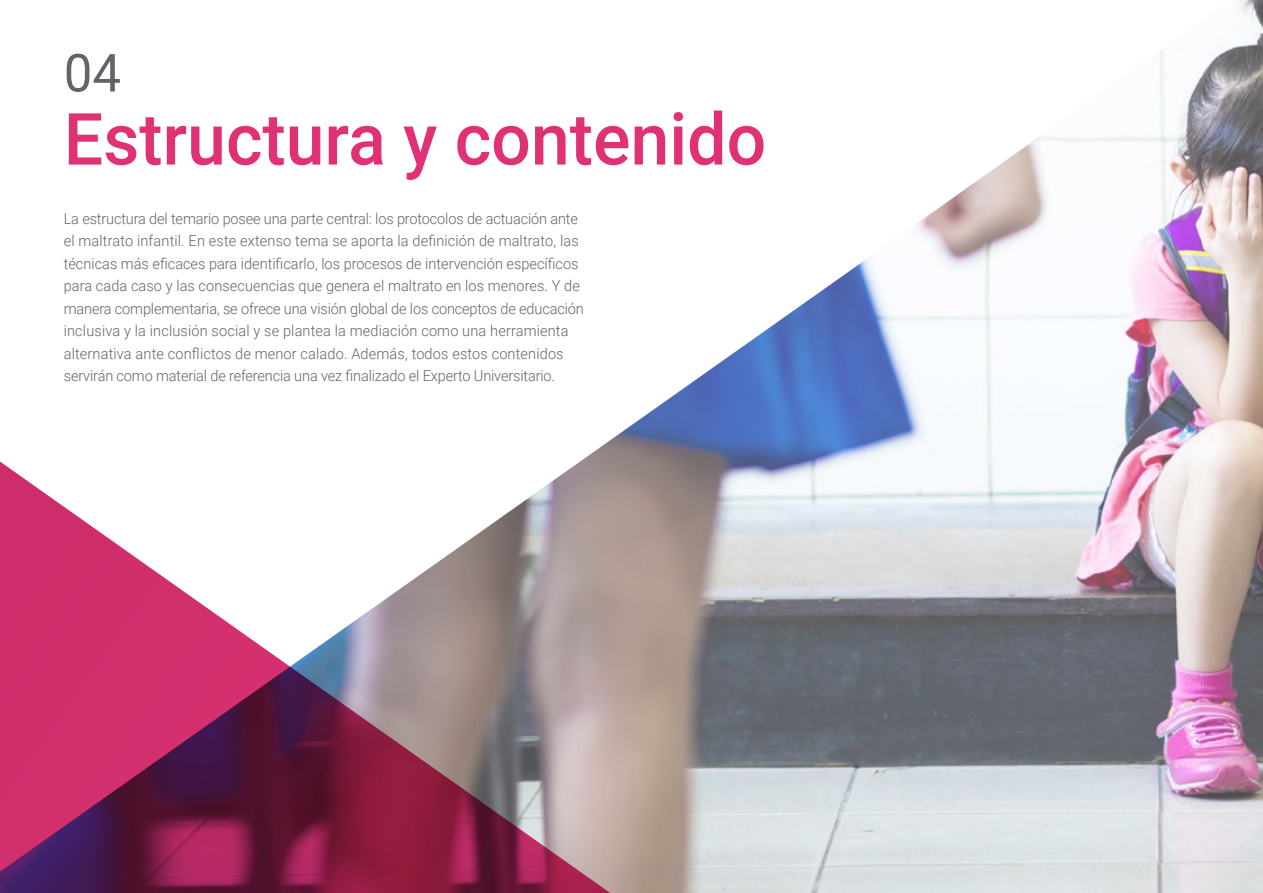
<style>
.page{position:relative;width:1263px;height:893px;background:#fff}
.page>*{position:absolute;margin:0;border:0;box-sizing:border-box;transform-origin:0 0}
.t1{font:500 72px "Roboto";color:#df3174}
.t2{font:52.5px "Roboto";color:#61646a}
.t3{font:300 15px/22.5px "Roboto";color:#61646a}
</style>
<div class="page">
<img style="left:602px;top:0;width:661px;height:893px">
<svg style="left:0;top:446px;width:640px;height:447px"></svg>
<h2 class="t2" style="left:64px;top:36px;width:59px">04</h2>
<h1 class="t1" style="left:64px;top:89px;width:704px">Estructura y contenido</h1>
<p class="t3" style="left:64px;top:207px;width:522px">La estructura del temario posee una parte central: los protocolos de actuación ante el maltrato infantil. En este extenso tema se aporta la definición de maltrato, las técnicas más eficaces para identificarlo, los procesos de intervención específicos para cada caso y las consecuencias que genera el maltrato en los menores. Y de manera complementaria, se ofrece una visión global de los conceptos de educación inclusiva y la inclusión social y se plantea la mediación como una herramienta alternativa ante conflictos de menor calado. Además, todos estos contenidos servirán como material de referencia una vez finalizado el Experto Universitario.</p>
</div>
